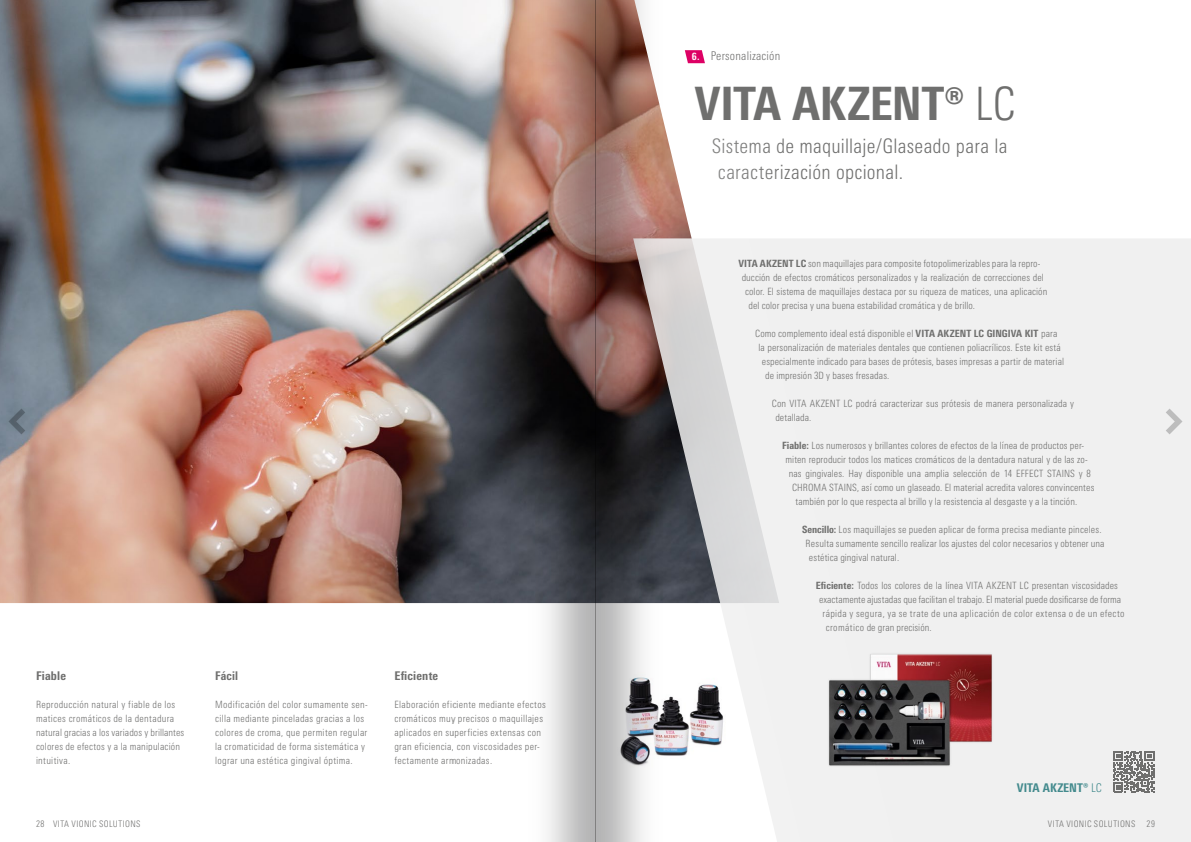
<style>
.page{position:relative;width:1191px;height:842px;background:#fff}
.page>*{position:absolute;margin:0;border:0;box-sizing:border-box;transform-origin:0 0}
.t1{font:800 condensed 46px "Univers Next Pro";letter-spacing:-.005em;color:#6f6f6e}
.t2{font:300 condensed 20px/26px "Univers Next Pro";letter-spacing:.01em;color:#6f6f6e}
.t3{font:800 condensed 12px "Univers Next Pro";letter-spacing:.02em;color:#6f6f6e}
.t4{font:300 condensed 12px "Univers Next Pro";letter-spacing:.02em;color:#6f6f6e}
.t5{font:800 condensed 12px "Univers Next Pro";letter-spacing:.005em;color:#438a8d}
.t6{font:300 condensed 10px/14px "Univers Next Pro";letter-spacing:.01em;color:#6f6f6e}
.t7{font:300 condensed 10px/14px "Univers Next Pro";letter-spacing:.03em;color:#6f6f6e}
.t8{font:300 condensed 10px "Univers Next Pro";letter-spacing:.035em;color:#6f6f6e}
.t9{font:800 condensed 10px "Univers Next Pro";color:#fff}
.t10{font:300 condensed 9px "Univers Next Pro";letter-spacing:.04em;color:#6f6f6e}
.s1{font-weight:300}
.s2{font-weight:800}
</style>
<div class="page">
<img style="left:0;top:0;width:454px;height:603px">
<div style="left:737px;top:239px;width:454px;height:603px;background:#f0f0f0"></div>
<img style="left:821px;top:648px;width:182px;height:126px">
<svg style="left:1113px;top:751px;width:41px;height:41px"></svg>
<img style="left:454px;top:0;width:283px;height:842px">
<svg style="left:1165px;top:409px;width:17px;height:25px"></svg>
<svg style="left:9px;top:409px;width:16px;height:25px"></svg>
<p class="t4" style="left:711px;top:49px;width:71px">Personalización</p>
<h1 class="t1" style="left:694px;top:76px;width:323px">VITA AKZENT® <span class="s1">LC</span></h1>
<h2 class="t2" style="left:718px;top:133px;width:291px;text-indent:-6px">Sistema de maquillaje/Glaseado para la caracterización opcional.</h2>
<p class="t9" style="left:692px;top:51px;width:9px">6.</p>
<p class="t3" style="left:36px;top:669px;width:31px">Fiable</p>
<p class="t6" style="left:36px;top:697px;width:150px">Reproducción natural y fiable de los matices cromáticos de la dentadura natural gracias a los variados y brillantes colores de efectos y a la manipulación intuitiva.</p>
<p class="t3" style="left:215px;top:669px;width:24px">Fácil</p>
<p class="t7" style="left:215px;top:697px;width:154px">Modificación del color sumamente sen&shy;cilla mediante pinceladas gracias a los colores de croma, que permiten regular la cromaticidad de forma sistemática y lograr una estética gingival óptima.</p>
<p class="t3" style="left:394px;top:669px;width:45px">Eficiente</p>
<p class="t7" style="left:394px;top:697px;width:153px">Elaboración eficiente mediante efectos cromáticos muy precisos o maquillajes aplicados en superficies extensas con gran eficiencia, con viscosidades per&shy;fectamente armonizadas.</p>
<p class="t6" style="left:738px;top:256px;width:304px"><span class="s2">VITA AKZENT LC</span> son maquillajes para composite fotopolimerizables para la repro-</p>
<p class="t6" style="left:741px;top:270px;width:304px">ducción de efectos cromáticos personalizados y la realización de correcciones del</p>
<p class="t6" style="left:745px;top:284px;width:304px">color. El sistema de maquillajes destaca por su riqueza de matices, una aplicación</p>
<p class="t6" style="left:748px;top:298px;width:228px">del color precisa y una buena estabilidad cromática y de brillo.</p>
<p class="t6" style="left:755px;top:326px;width:304px">Como complemento ideal está disponible el <span class="s2">VITA AKZENT LC GINGIVA KIT</span> para</p>
<p class="t6" style="left:758px;top:340px;width:304px">la personalización de materiales dentales que contienen poliacrílicos. Este kit está</p>
<p class="t6" style="left:762px;top:354px;width:304px">especialmente indicado para bases de prótesis, bases impresas a partir de material</p>
<p class="t6" style="left:765px;top:368px;width:126px">de impresión 3D y bases fresadas.</p>
<p class="t6" style="left:775px;top:396px;width:300px;text-indent:-3px">Con VITA AKZENT LC podrá caracterizar sus prótesis de manera personalizada y detallada.</p>
<p class="t6" style="left:782px;top:438px;width:304px"><span class="s2">Fiable:</span> Los numerosos y brillantes colores de efectos de la línea de productos per-</p>
<p class="t6" style="left:785px;top:452px;width:304px">miten reproducir todos los matices cromáticos de la dentadura natural y de las zo-</p>
<p class="t6" style="left:789px;top:466px;width:304px">nas gingivales. Hay disponible una amplia selección de 14 EFFECT STAINS y 8</p>
<p class="t6" style="left:792px;top:480px;width:304px">CHROMA STAINS, así como un glaseado. El material acredita valores convincentes</p>
<p class="t6" style="left:795px;top:494px;width:283px">también por lo que respecta al brillo y la resistencia al desgaste y a la tinción.</p>
<p class="t6" style="left:802px;top:522px;width:301px"><span class="s2">Sencillo:</span> Los maquillajes se pueden aplicar de forma precisa mediante pinceles.</p>
<p class="t6" style="left:805px;top:536px;width:300px">Resulta sumamente sencillo realizar los ajustes del color necesarios y obtener una</p>
<p class="t6" style="left:809px;top:550px;width:92px">estética gingival natural.</p>
<p class="t6" style="left:815px;top:578px;width:304px"><span class="s2">Eficiente:</span> Todos los colores de la línea VITA AKZENT LC presentan viscosidades</p>
<p class="t6" style="left:819px;top:592px;width:304px">exactamente ajustadas que facilitan el trabajo. El material puede dosificarse de forma</p>
<p class="t8" style="left:822px;top:608px;width:304px">rápida y segura, ya se trate de una aplicación de color extensa o de un efecto</p>
<p class="t6" style="left:825px;top:620px;width:107px">cromático de gran precisión.</p>
<p class="t5" style="left:1016px;top:781px;width:87px">VITA AKZENT® <span class="s1">LC</span></p>
<p class="t10" style="left:36px;top:819px;width:106px">28 VITA VIONIC SOLUTIONS</p>
<p class="t10" style="left:1048px;top:819px;width:89px">VITA VIONIC SOLUTIONS</p>
<p class="t10" style="left:1146px;top:819px;width:10px">29</p>
</div>
